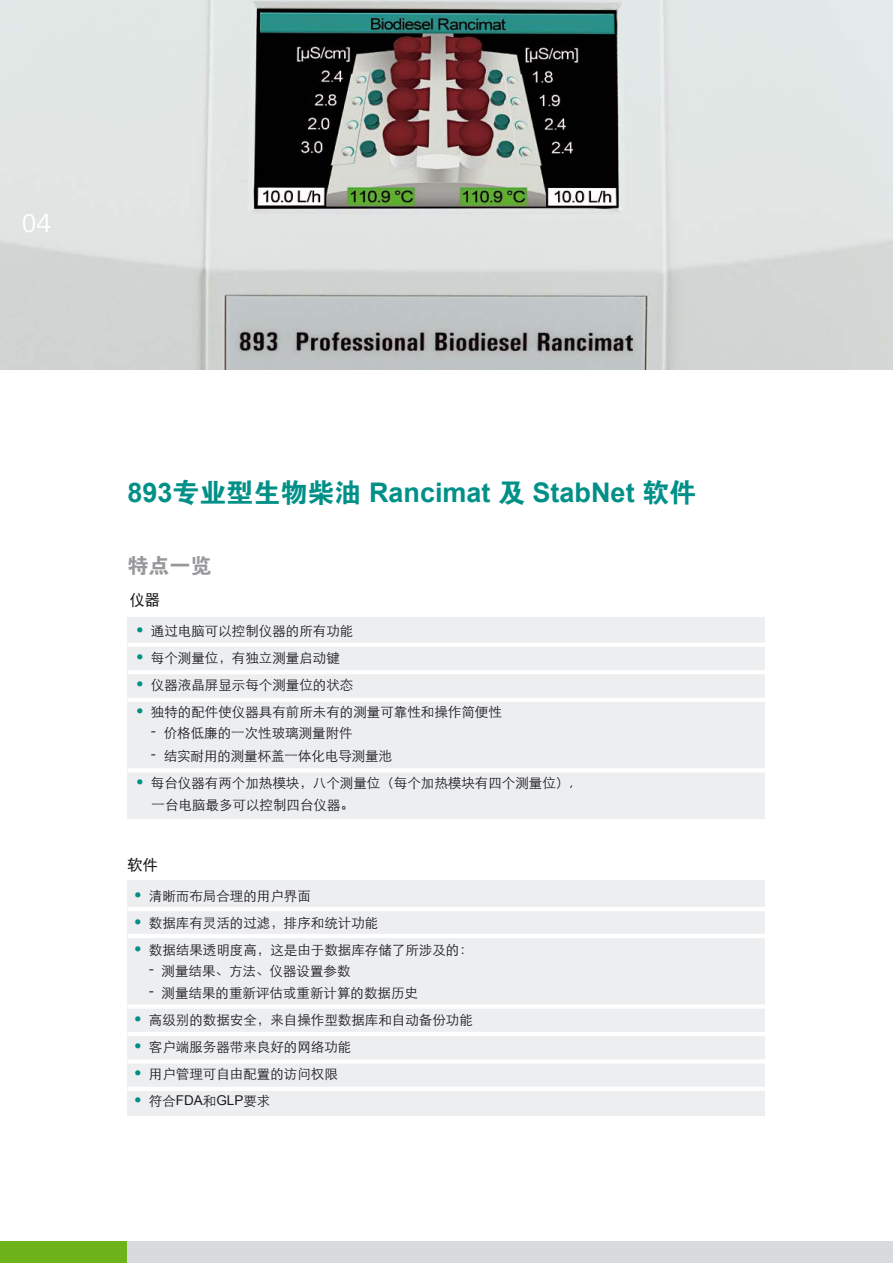
<style>
.page{position:relative;width:893px;height:1263px;background:#fff}
.page>*{position:absolute;margin:0;border:0;box-sizing:border-box;transform-origin:0 0}
.t1{font:700 27px "Arial";color:#009088}
.t2{font:27px "Frutiger Next LT";color:#fff}
.t3{font:21px "FZDHTJW GB1 0";color:#98989c}
.t4{font:15px "CT Hei Ti SJ";color:#1b1b1f}
.t5{font:13.5px/22.5px "ST Xihei";color:#1b1b1f}
.t6{font:13.5px "Arial";color:#1b1b1f}
.s1{font-family:"FZDHTJW GB1 0";font-weight:400}
.s2{font-family:"Frutiger Next LT";font-weight:800;font-size:16.5px;color:#009088}
.s3{font-family:"Frutiger Next LT";font-weight:300;font-size:16.5px}
.s4{font-family:"ST Xihei"}
</style>
<div class="page">
<div style="left:0;top:1242px;width:128px;height:21px;background:#6fb31a"></div>
<div style="left:128px;top:1242px;width:765px;height:21px;background:#d8dbdc"></div>
<img style="left:0;top:0;width:893px;height:370px">
<div style="left:128px;top:617px;width:637px;height:202px;background:#edeeef"></div>
<div style="left:128px;top:642px;width:637px;height:5px;background:#fff"></div>
<hr style="left:128px;top:670px;width:637px;height:4px;background:#fff">
<hr style="left:128px;top:698px;width:637px;height:4px;background:#fff">
<hr style="left:128px;top:768px;width:637px;height:4px;background:#fff">
<div style="left:128px;top:880px;width:637px;height:235px;background:#edeeef"></div>
<hr style="left:128px;top:907px;width:637px;height:4px;background:#fff">
<hr style="left:128px;top:934px;width:637px;height:4px;background:#fff">
<div style="left:128px;top:1004px;width:637px;height:5px;background:#fff"></div>
<hr style="left:128px;top:1032px;width:637px;height:4px;background:#fff">
<hr style="left:128px;top:1059px;width:637px;height:4px;background:#fff">
<hr style="left:128px;top:1087px;width:637px;height:4px;background:#fff">
<h1 class="t2" style="left:22px;top:208px;width:31px">04</h1>
<h1 class="t1" style="left:128px;top:475px;width:570px">893<span class="s1">专业型生物柴油</span> Rancimat <span class="s1">及</span> StabNet <span class="s1">软件</span></h1>
<h2 class="t3" style="left:128px;top:554px;width:85px">特点一览</h2>
<p class="t4" style="left:130px;top:592px;width:31px">仪器</p>
<p class="t5" style="left:135px;top:619px;width:220px"><span class="s2">•</span> 通过电脑可以控制仪器的所有功能</p>
<p class="t5" style="left:135px;top:646px;width:207px"><span class="s2">•</span> 每个测量位，有独立测量启动键</p>
<p class="t5" style="left:135px;top:673px;width:220px"><span class="s2">•</span> 仪器液晶屏显示每个测量位的状态</p>
<p class="t5" style="left:135px;top:700px;width:369px"><span class="s2">•</span> 独特的配件使仪器具有前所未有的测量可靠性和操作简便性</p>
<p class="t5" style="left:151px;top:721px;width:203px"><span class="s3">-</span> 价格低廉的一次性玻璃测量附件</p>
<p class="t5" style="left:151px;top:743px;width:243px"><span class="s3">-</span> 结实耐用的测量杯盖一体化电导测量池</p>
<p class="t5" style="left:152px;top:770px;width:423px;text-indent:-17px"><span class="s2">•</span> 每台仪器有两个加热模块，八个测量位（每个加热模块有四个测量位）,一台电脑最多可以控制四台仪器。</p>
<p class="t4" style="left:128px;top:857px;width:31px">软件</p>
<p class="t5" style="left:133px;top:883px;width:180px"><span class="s2">•</span> 清晰而布局合理的用户界面</p>
<p class="t5" style="left:133px;top:910px;width:247px"><span class="s2">•</span> 数据库有灵活的过滤，排序和统计功能</p>
<p class="t5" style="left:133px;top:937px;width:342px"><span class="s2">•</span> 数据结果透明度高，这是由于数据库存储了所涉及的：</p>
<p class="t5" style="left:149px;top:958px;width:203px"><span class="s3">-</span> 测量结果、方法、仪器设置参数</p>
<p class="t5" style="left:149px;top:981px;width:271px"><span class="s3">-</span> 测量结果的重新评估或重新计算的数据历史</p>
<p class="t5" style="left:133px;top:1008px;width:342px"><span class="s2">•</span> 高级别的数据安全，来自操作型数据库和自动备份功能</p>
<p class="t5" style="left:133px;top:1035px;width:220px"><span class="s2">•</span> 客户端服务器带来良好的网络功能</p>
<p class="t5" style="left:133px;top:1062px;width:207px"><span class="s2">•</span> 用户管理可自由配置的访问权限</p>
<p class="t6" style="left:133px;top:1092px;width:139px"><span class="s2">•</span> <span class="s4">符合</span>FDA<span class="s4">和</span>GLP<span class="s4">要求</span></p>
</div>
